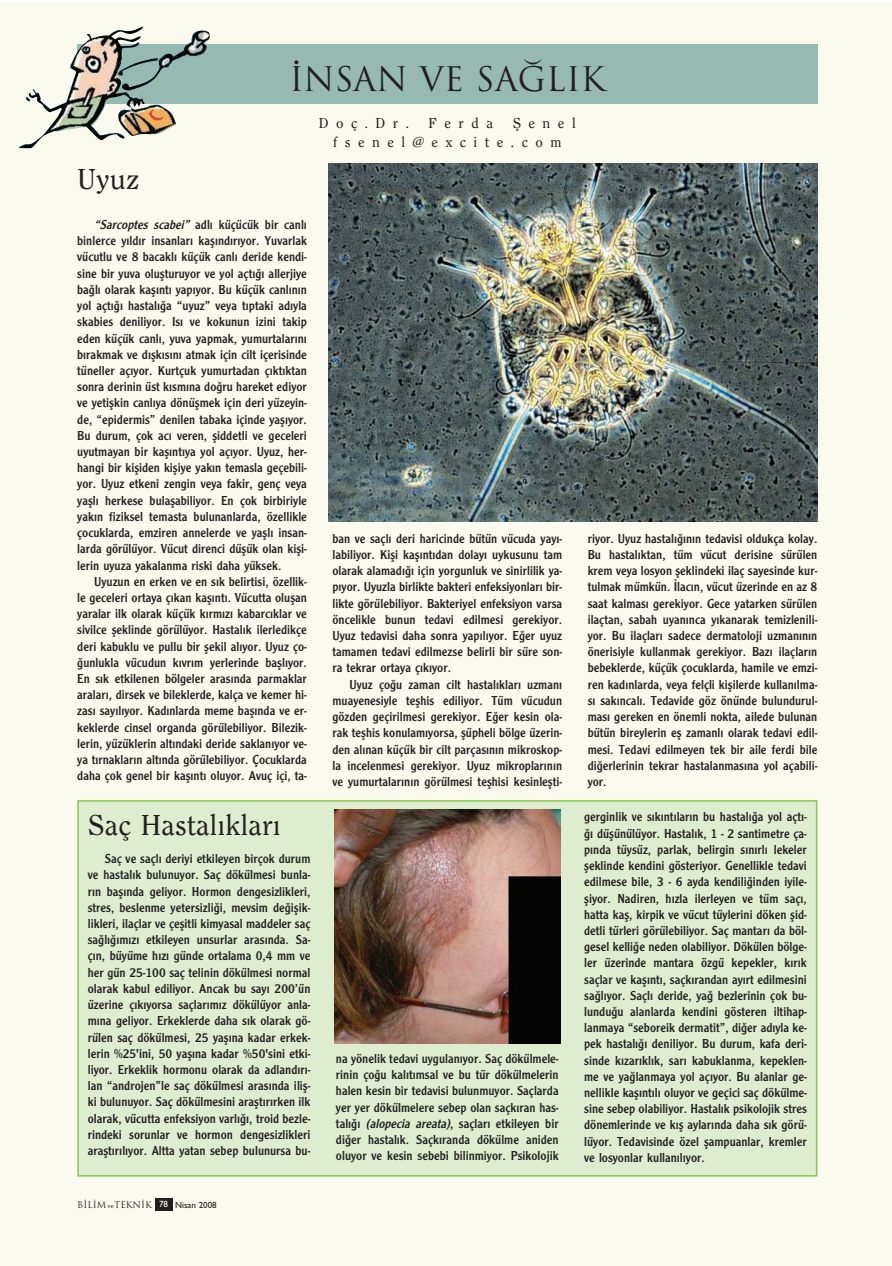
<style>
.page{position:relative;width:892px;height:1266px;background:#fff}
.page>*{position:absolute;margin:0;border:0;box-sizing:border-box;transform-origin:0 0}
.t1{font:33px "Trajan Plain";color:#231f20}
.t2{font:500 30px "Clearface";letter-spacing:.01em;color:#231f20}
.t3{font:500 15px/18.9px "Clearface";letter-spacing:.5em;color:#231f20}
.t4{font:13.5px/16.2px "Clearface Gothic";color:#231f20;text-align:justify}
.t5{font:9px "Trajan";color:#231f20}
.s1{font-style:italic}
.s2{font-family:"Bookman Old Style";font-size:6px}
.s3{font-family:"Gill Sans";font-weight:500}
</style>
<div class="page">
<div style="left:1px;top:2px;width:891px;height:1263px;background:#fbfaee"></div>
<div style="left:77px;top:45px;width:740px;height:59px;background:#96b9b2"></div>
<img style="left:19px;top:26px;width:158px;height:122px">
<div style="left:78px;top:800px;width:738px;height:375px;background:#deedd0"></div>
<div style="left:77px;top:800px;width:740px;height:376px;border:2px solid #89c650"></div>
<img style="left:329px;top:164px;width:488px;height:357px">
<div style="left:155px;top:1197px;width:17px;height:13px;background:#231f20"></div>
<img style="left:334px;top:809px;width:226px;height:234px">
<h1 class="t1" style="left:289px;top:60px;width:318px">‹NSAN VE SA¤L›K</h1>
<p class="t3" style="left:319px;top:114px;width:92px">Doç.Dr.</p>
<p class="t3" style="left:428px;top:114px;width:66px">Ferda</p>
<p class="t3" style="left:333px;top:114px;width:244px;text-indent:179px">fienel fsenel@excite.com</p>
<h2 class="t2" style="left:77px;top:168px;width:63px">Uyuz</h2>
<p class="t4" style="left:77px;top:217px;width:231px;text-indent:17px"><span class="s1">“Sarcoptes scabei”</span> adl› küçücük bir canl› binlerce y›ld›r insanlar› kafl›nd›r›yor. Yuvarlak vücutlu ve 8 bacakl› küçük canl› deride kendi&shy;sine bir yuva oluflturuyor ve yol açt›¤› allerjiye ba¤l› olarak kafl›nt› yap›yor. Bu küçük canl›n›n yol açt›¤› hastal›¤a “uyuz” veya t›ptaki ad›yla skabies deniliyor. Is› ve kokunun izini takip eden küçük canl›, yuva yapmak, yumurtalar›n› b›rakmak ve d›flk›s›n› atmak için cilt içerisinde tüneller aç›yor. Kurtçuk yumurtadan ç›kt›ktan sonra derinin üst k›sm›na do¤ru hareket ediyor ve yetiflkin canl›ya dönüflmek için deri yüzeyin&shy;de, “epidermis” denilen tabaka içinde yafl›yor.<br>Bu durum, çok ac› veren, fliddetli ve geceleri uyutmayan bir kafl›nt›ya yol aç›yor. Uyuz, her&shy;hangi bir kifliden kifliye yak›n temasla geçebili&shy;yor. Uyuz etkeni zengin veya fakir, genç veya yafll› herkese bulaflabiliyor. En çok birbiriyle yak›n fiziksel temasta bulunanlarda, özellikle çocuklarda, emziren annelerde ve yafll› insan&shy;larda görülüyor. Vücut direnci düflük olan kifli&shy;lerin uyuza yakalanma riski daha yüksek.</p>
<p class="t4" style="left:77px;top:574px;width:231px;text-indent:17px">Uyuzun en erken ve en s›k belirtisi, özellik&shy;le geceleri ortaya ç›kan kafl›nt›. Vücutta oluflan yaralar ilk olarak küçük k›rm›z› kabarc›klar ve sivilce fleklinde görülüyor. Hastal›k ilerledikçe deri kabuklu ve pullu bir flekil al›yor. Uyuz ço-¤unlukla vücudun k›vr›m yerlerinde bafll›yor.<br>En s›k etkilenen bölgeler aras›nda parmaklar aralar›, dirsek ve bileklerde, kalça ve kemer hi&shy;zas› say›l›yor. Kad›nlarda meme bafl›nda ve er&shy;keklerde cinsel organda görülebiliyor. Bilezik&shy;lerin, yüzüklerin alt›ndaki deride saklan›yor ve&shy;ya t›rnaklar›n alt›nda görülebiliyor. Çocuklarda daha çok genel bir kafl›nt› oluyor. Avuç içi, ta-</p>
<h2 class="t2" style="left:88px;top:813px;width:194px">Saç Hastal›klar›</h2>
<p class="t4" style="left:88px;top:851px;width:224px;text-indent:17px">Saç ve saçl› deriyi etkileyen birçok durum ve hastal›k bulunuyor. Saç dökülmesi bunla&shy;r›n bafl›nda geliyor. Hormon dengesizlikleri, stres, beslenme yetersizli¤i, mevsim de¤iflik&shy;likleri, ilaçlar ve çeflitli kimyasal maddeler saç sa¤l›¤›m›z› etkileyen unsurlar aras›nda. Sa&shy;ç›n, büyüme h›z› günde ortalama 0,4 mm ve her gün 25-100 saç telinin dökülmesi normal olarak kabul ediliyor. Ancak bu say› 200’ün üzerine ç›k›yorsa saçlar›m›z dökülüyor anla&shy;m›na geliyor. Erkeklerde daha s›k olarak gö&shy;rülen saç dökülmesi, 25 yafl›na kadar erkek&shy;lerin %25'ini, 50 yafl›na kadar %50'sini etki&shy;liyor. Erkeklik hormonu olarak da adland›r›- lan “androjen”le saç dökülmesi aras›nda ilifl&shy;ki bulunuyor. Saç dökülmesini araflt›r›rken ilk olarak, vücutta enfeksiyon varl›¤›, troid bezle&shy;rindeki sorunlar ve hormon dengesizlikleri araflt›r›l›yor. Altta yatan sebep bulunursa bu-</p>
<p class="t5" style="left:77px;top:1199px;width:141px">B‹L‹M <span class="s2">ve</span>TEKN‹K <sup>78</sup> <span class="s3">Nisan 2008</span></p>
<p class="t4" style="left:332px;top:531px;width:231px">ban ve saçl› deri haricinde bütün vücuda yay›- labiliyor. Kifli kafl›nt›dan dolay› uykusunu tam olarak alamad›¤› için yorgunluk ve sinirlilik ya&shy;p›yor. Uyuzla birlikte bakteri enfeksiyonlar› bir&shy;likte görülebiliyor. Bakteriyel enfeksiyon varsa öncelikle bunun tedavi edilmesi gerekiyor.<br>Uyuz tedavisi daha sonra yap›l›yor. E¤er uyuz tamamen tedavi edilmezse belirli bir süre son&shy;ra tekrar ortaya ç›k›yor.</p>
<p class="t4" style="left:332px;top:676px;width:231px;text-indent:17px">Uyuz ço¤u zaman cilt hastal›klar› uzman› muayenesiyle teflhis ediliyor. Tüm vücudun gözden geçirilmesi gerekiyor. E¤er kesin ola&shy;rak teflhis konulam›yorsa, flüpheli bölge üzerin&shy;den al›nan küçük bir cilt parças›n›n mikroskop&shy;la incelenmesi gerekiyor. Uyuz mikroplar›n›n ve yumurtalar›n›n görülmesi teflhisi kesinleflti-</p>
<p class="t4" style="left:336px;top:1051px;width:224px">na yönelik tedavi uygulan›yor. Saç dökülmele&shy;rinin ço¤u kal›t›msal ve bu tür dökülmelerin halen kesin bir tedavisi bulunmuyor. Saçlarda yer yer dökülmelere sebep olan saçk›ran has&shy;tal›¤› <span class="s1">(alopecia areata)</span>, saçlar› etkileyen bir di¤er hastal›k. Saçk›randa dökülme aniden oluyor ve kesin sebebi bilinmiyor. Psikolojik</p>
<p class="t4" style="left:587px;top:531px;width:231px">riyor. Uyuz hastal›¤›n›n tedavisi oldukça kolay.<br>Bu hastal›ktan, tüm vücut derisine sürülen krem veya losyon fleklindeki ilaç sayesinde kur&shy;tulmak mümkün. ‹lac›n, vücut üzerinde en az 8 saat kalmas› gerekiyor. Gece yatarken sürülen ilaçtan, sabah uyan›nca y›kanarak temizlenili&shy;yor. Bu ilaçlar› sadece dermatoloji uzman›n›n önerisiyle kullanmak gerekiyor. Baz› ilaçlar›n bebeklerde, küçük çocuklarda, hamile ve emzi&shy;ren kad›nlarda, veya felçli kiflilerde kullan›lma&shy;s› sak›ncal›. Tedavide göz önünde bulundurul&shy;mas› gereken en önemli nokta, ailede bulunan bütün bireylerin efl zamanl› olarak tedavi edil&shy;mesi. Tedavi edilmeyen tek bir aile ferdi bile di¤erlerinin tekrar hastalanmas›na yol açabili&shy;yor.</p>
<p class="t4" style="left:584px;top:809px;width:224px">gerginlik ve s›k›nt›lar›n bu hastal›¤a yol açt›- ¤› düflünülüyor. Hastal›k, 1 - 2 santimetre ça&shy;p›nda tüysüz, parlak, belirgin s›n›rl› lekeler fleklinde kendini gösteriyor. Genellikle tedavi edilmese bile, 3 - 6 ayda kendili¤inden iyile&shy;fliyor. Nadiren, h›zla ilerleyen ve tüm saç›, hatta kafl, kirpik ve vücut tüylerini döken flid&shy;detli türleri görülebiliyor. Saç mantar› da böl&shy;gesel kelli¤e neden olabiliyor. Dökülen bölge&shy;ler üzerinde mantara özgü kepekler, k›r›k saçlar ve kafl›nt›, saçk›randan ay›rt edilmesini sa¤l›yor. Saçl› deride, ya¤ bezlerinin çok bu&shy;lundu¤u alanlarda kendini gösteren iltihap&shy;lanmaya “seboreik dermatit”, di¤er ad›yla ke&shy;pek hastal›¤› deniliyor. Bu durum, kafa deri&shy;sinde k›zar›kl›k, sar› kabuklanma, kepeklen&shy;me ve ya¤lanmaya yol aç›yor. Bu alanlar ge&shy;nellikle kafl›nt›l› oluyor ve geçici saç dökülme&shy;sine sebep olabiliyor. Hastal›k psikolojik stres dönemlerinde ve k›fl aylar›nda daha s›k görü&shy;lüyor. Tedavisinde özel flampuanlar, kremler ve losyonlar kullan›l›yor.</p>
</div>
